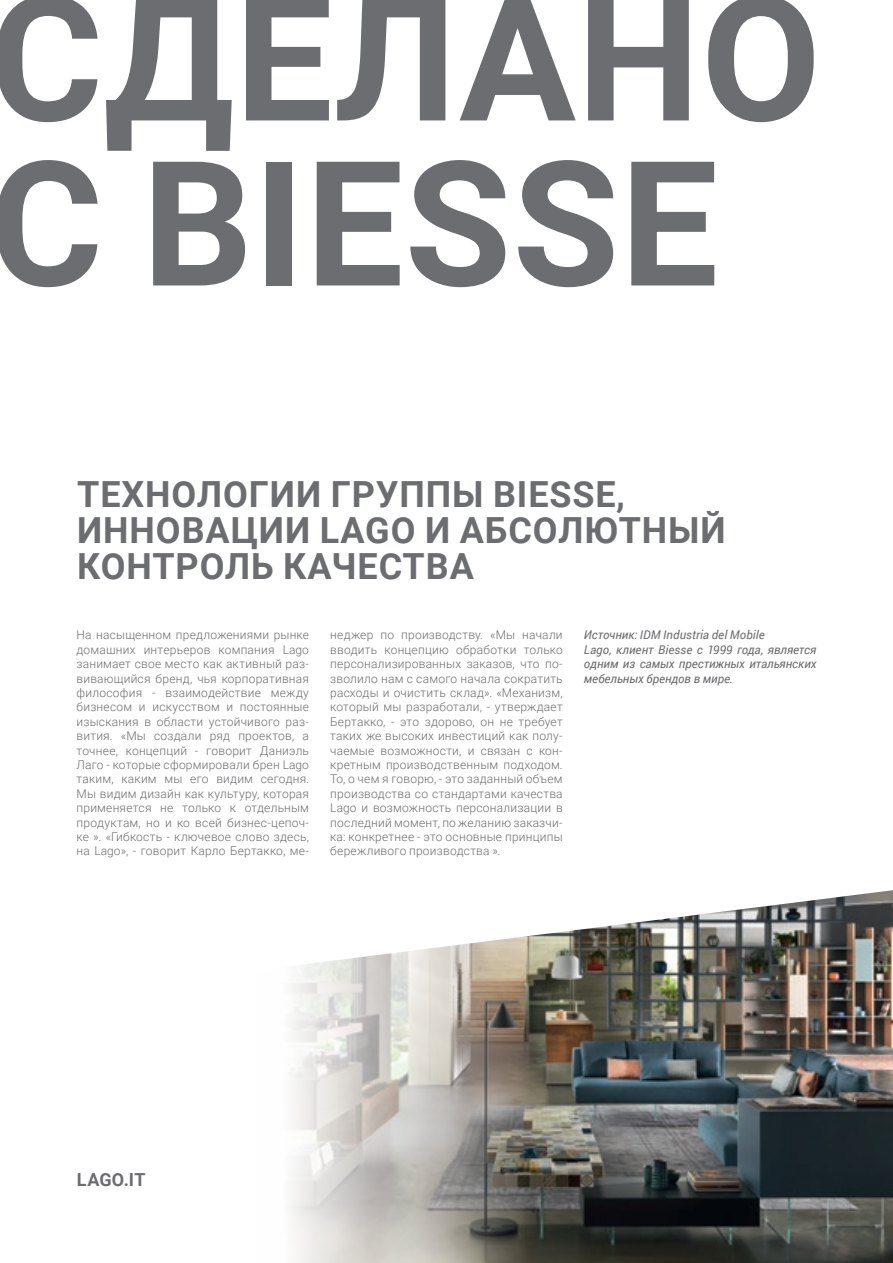
<style>
.page{position:relative;width:893px;height:1263px;background:#fff}
.page>*{position:absolute;margin:0;border:0;box-sizing:border-box;transform-origin:0 0}
.t1{font:700 174px "Roboto";letter-spacing:.005em;color:#6c6d70}
._5_TITOLINO_Grigio_2{font:700 36px/36px "Roboto";letter-spacing:.025em;color:#6c6d70}
.titolo_1__livello_th{font:700 18px "Roboto";letter-spacing:.015em;color:#6c6d70}
.t2{font:300 12px/14.4px "Roboto";letter-spacing:.02em;color:#6c6d70;text-align:justify}
.t3{font:italic 12px/14.4px "Roboto";color:#6c6d70;text-align:justify}
</style>
<div class="page">
<img style="left:290px;top:890px;width:602px;height:373px">
<hr style="left:892px;top:0;width:1px;height:1263px;background:#006565">
<p class="t1" style="left:-11px;top:-63px;width:833px">СДЕЛАНО</p>
<p class="t1" style="left:-11px;top:102px;width:730px">С BIESSE</p>
<p class="_5_TITOLINO_Grigio_2" style="left:77px;top:474px;width:650px">ТЕХНОЛОГИИ ГРУППЫ BIESSE,<br>ИННОВАЦИИ LAGO И АБСОЛЮТНЫЙ<br>КОНТРОЛЬ КАЧЕСТВА</p>
<p class="t2" style="left:77px;top:627px;width:234px">На насыщенном предложениями рынке домашних интерьеров компания Lago занимает свое место как активный раз&shy;вивающийся бренд, чья корпоративная философия - взаимодействие между бизнесом и искусством и постоянные изыскания в области устойчивого раз&shy;вития. «Мы создали ряд проектов, а точнее, концепций - говорит Даниэль Лаго - которые сформировали брен Lago таким, каким мы его видим сегодня.<br>Мы видим дизайн как культуру, которая применяется не только к отдельным продуктам, но и ко всей бизнес-цепоч&shy;ке ». «Гибкость - ключевое слово здесь, на Lago», - говорит Карло Бертакко, ме-</p>
<p class="t2" style="left:330px;top:627px;width:234px">неджер по производству. «Мы начали вводить концепцию обработки только персонализированных заказов, что по&shy;зволило нам с самого начала сократить расходы и очистить склад». «Механизм, который мы разработали, - утверждает Бертакко, - это здорово, он не требует таких же высоких инвестиций как полу&shy;чаемые возможности, и связан с кон&shy;кретным производственным подходом.<br>То, о чем я говорю, - это заданный объем производства со стандартами качества Lago и возможность персонализации в последний момент, по желанию заказчи&shy;ка: конкретнее - это основные принципы бережливого производства ».</p>
<p class="t3" style="left:584px;top:627px;width:182px">Источник: IDM Industria del Mobile</p>
<p class="t3" style="left:584px;top:642px;width:234px">Lago, клиент Biesse с 1999 года, является одним из самых престижных итальянских мебельных брендов в мире.</p>
<p class="titolo_1__livello_th" style="left:77px;top:1167px;width:70px">LAGO.IT</p>
</div>
